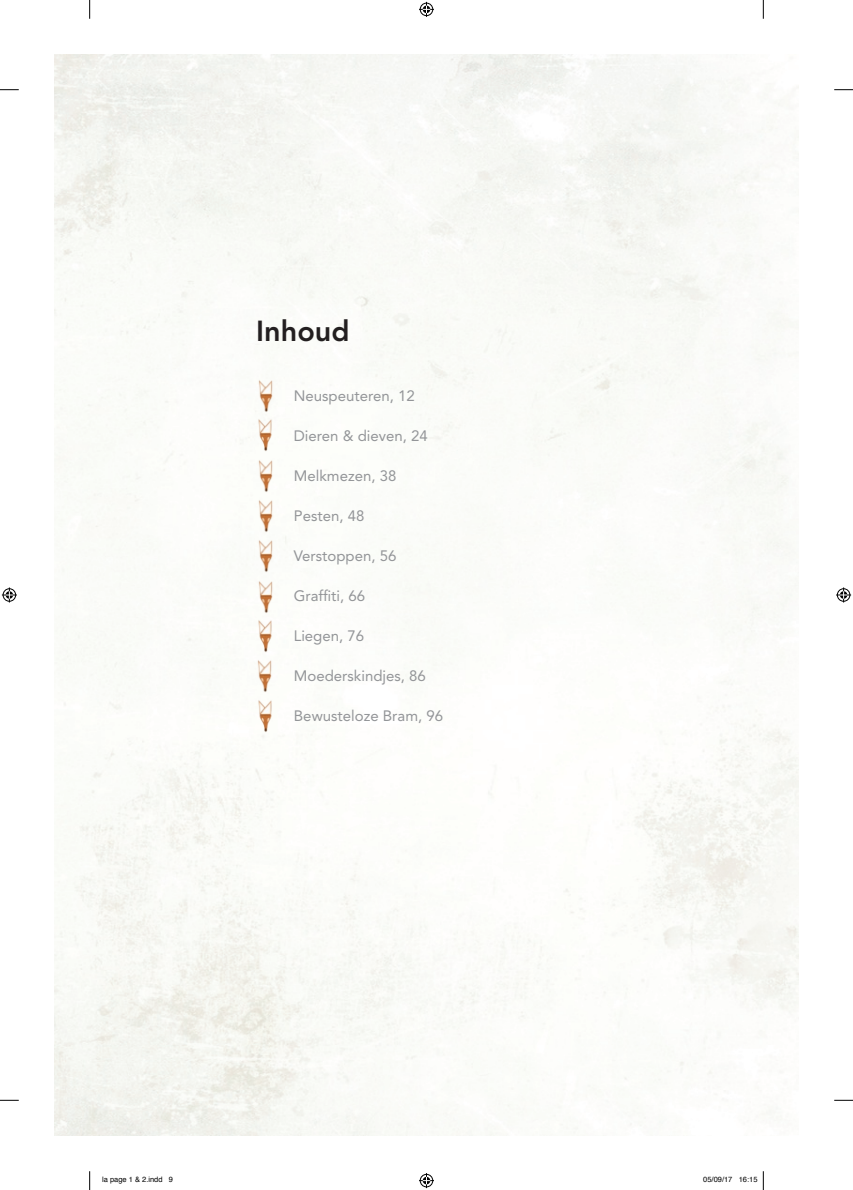
<style>
.page{position:relative;width:853px;height:1190px;background:#fff}
.page>*{position:absolute;margin:0;border:0;box-sizing:border-box;transform-origin:0 0}
.t1{font:800 28.75px "Avenir LT Std";color:#231f20}
.t2{font:15px "Avenir LT Std";color:#939598}
.t3{font:7.5px "Helvetica";color:#000}
</style>
<div class="page">
<img style="left:248px;top:371px;width:34px;height:40px">
<img style="left:247px;top:411px;width:35px;height:40px">
<img style="left:247px;top:451px;width:35px;height:51px">
<img style="left:248px;top:492px;width:34px;height:39px">
<img style="left:247px;top:531px;width:35px;height:41px">
<img style="left:247px;top:572px;width:35px;height:39px">
<img style="left:247px;top:611px;width:35px;height:51px">
<img style="left:247px;top:651px;width:34px;height:40px">
<img style="left:247px;top:691px;width:35px;height:51px">
<svg style="left:0;top:89px;width:19px;height:1px"></svg>
<svg style="left:834px;top:89px;width:18px;height:1px"></svg>
<svg style="left:0;top:1099px;width:19px;height:1px"></svg>
<svg style="left:834px;top:1099px;width:18px;height:1px"></svg>
<svg style="left:89px;top:0;width:1px;height:19px"></svg>
<svg style="left:89px;top:1171px;width:1px;height:18px"></svg>
<svg style="left:762px;top:0;width:2px;height:19px"></svg>
<svg style="left:419px;top:2px;width:15px;height:15px"></svg>
<svg style="left:419px;top:1173px;width:15px;height:14px"></svg>
<svg style="left:2px;top:587px;width:15px;height:15px"></svg>
<svg style="left:836px;top:587px;width:15px;height:15px"></svg>
<svg style="left:762px;top:1171px;width:2px;height:18px"></svg>
<h1 class="t1" style="left:256px;top:313px;width:95px">Inhoud</h1>
<p class="t2" style="left:294px;top:386px;width:122px">Neuspeuteren, 12</p>
<p class="t2" style="left:294px;top:426px;width:135px">Dieren &amp; dieven, 24</p>
<p class="t2" style="left:294px;top:466px;width:104px">Melkmezen, 38</p>
<p class="t2" style="left:294px;top:506px;width:72px">Pesten, 48</p>
<p class="t2" style="left:294px;top:546px;width:104px">Verstoppen, 56</p>
<p class="t2" style="left:294px;top:586px;width:73px">Graffiti, 66</p>
<p class="t2" style="left:294px;top:626px;width:72px">Liegen, 76</p>
<p class="t2" style="left:294px;top:666px;width:133px">Moederskindjes, 86</p>
<p class="t2" style="left:294px;top:706px;width:151px">Bewusteloze Bram, 96</p>
<p class="t3" style="left:102px;top:1173px;width:72px">la page 1 &amp; 2.indd 9</p>
<p class="t3" style="left:703px;top:1173px;width:56px">05/09/17 16:15</p>
</div>
